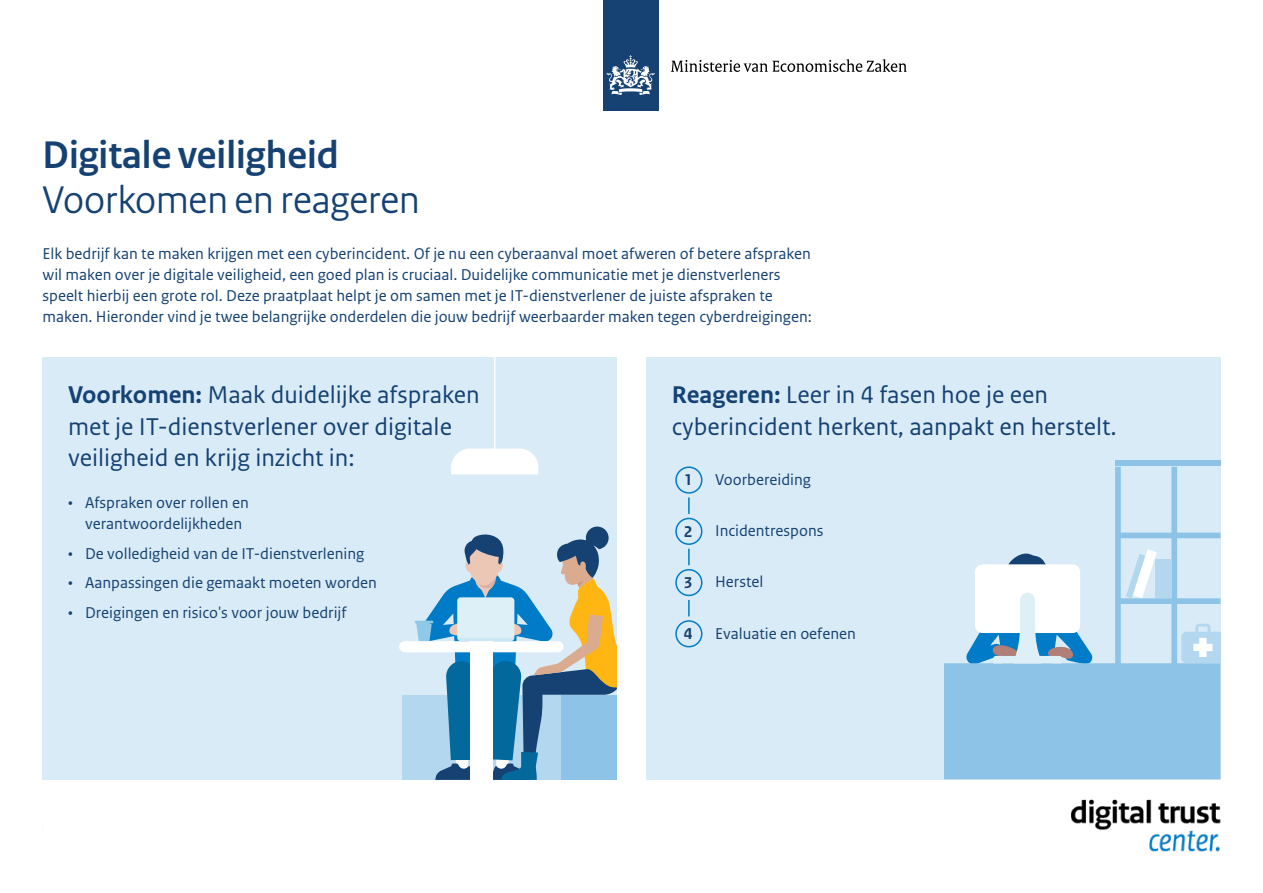
<style>
.page{position:relative;width:1263px;height:893px;background:#fff}
.page>*{position:absolute;margin:0;border:0;box-sizing:border-box;transform-origin:0 0}
.t1{font:40.5px/44.5px "Rijksoverheid Sans Heading";color:#154273}
.H2_1{font:25.5px/31.5px "Rijksoverheid Sans Text";color:#154273}
.Body{font:16.5px/21px "Rijksoverheid Sans Text";color:#154273}
.Body-2{font:700 16.5px "Rijksoverheid Sans Text";color:#154273}
.s1{font-weight:700}
</style>
<div class="page">
<div style="left:43px;top:357px;width:574px;height:422px;background:#d9ebf7"></div>
<div style="left:402px;top:695px;width:159px;height:84px;background:#b2d7ee"></div>
<div style="left:399px;top:641px;width:164px;height:11px;background:#fff;border-radius:6px"></div>
<svg style="left:451px;top:357px;width:87px;height:117px"></svg>
<svg style="left:415px;top:527px;width:202px;height:252px"></svg>
<div style="left:646px;top:357px;width:574px;height:422px;background:#d9ebf7"></div>
<svg style="left:944px;top:467px;width:276px;height:312px"></svg>
<svg style="left:1126px;top:549px;width:31px;height:49px"></svg>
<div style="left:1155px;top:559px;width:16px;height:39px;background:#b2d7ee"></div>
<svg style="left:1181px;top:624px;width:39px;height:39px"></svg>
<svg style="left:964px;top:550px;width:130px;height:163px"></svg>
<svg style="left:688px;top:549px;width:2px;height:16px"></svg>
<svg style="left:688px;top:497px;width:2px;height:17px"></svg>
<svg style="left:688px;top:600px;width:2px;height:16px"></svg>
<div style="left:1115px;top:460px;width:105px;height:6px;background:#8cc3e6"></div>
<img style="left:1071px;top:799px;width:150px;height:53px">
<div style="left:603px;top:0;width:55px;height:111px;background:#154273"></div>
<svg style="left:607px;top:55px;width:48px;height:40px"></svg>
<svg style="left:671px;top:59px;width:236px;height:13px"></svg>
<div style="left:675px;top:518px;width:27px;height:27px;border:1px solid #007bc7;border-radius:50%"></div>
<div style="left:675px;top:569px;width:27px;height:27px;border:1px solid #007bc7;border-radius:50%"></div>
<div style="left:675px;top:620px;width:27px;height:27px;border:1px solid #007bc7;border-radius:50%"></div>
<div style="left:675px;top:466px;width:27px;height:28px;border:1px solid #007bc7;border-radius:50%"></div>
<h1 class="t1" style="left:43px;top:133px;width:379px"><span class="s1">Digitale veiligheid<br></span>Voorkomen en reageren</h1>
<p class="Body" style="left:43px;top:243px;width:771px">Elk bedrijf kan te maken krijgen met een cyberincident. Of je nu een cyberaanval moet afweren of betere afspraken wil maken over je digitale veiligheid, een goed plan is cruciaal. Duidelijke communicatie met je dienstverleners speelt hierbij een grote rol. Deze praatplaat helpt je om samen met je IT-dienstverlener de juiste afspraken te maken. Hieronder vind je twee belangrijke onderdelen die jouw bedrijf weerbaarder maken tegen cyberdreigingen:</p>
<h2 class="H2_1" style="left:68px;top:380px;width:413px"><span class="s1">Voorkomen:</span> Maak duidelijke afspraken met je IT-dienstverlener over digitale veiligheid en krijg inzicht in:</h2>
<p class="Body" style="left:85px;top:493px;width:165px;text-indent:-17px">• Afspraken over rollen en verantwoordelijkheden</p>
<p class="Body" style="left:68px;top:543px;width:298px">• De volledigheid van de IT-dienstverlening</p>
<p class="Body" style="left:68px;top:573px;width:310px">• Aanpassingen die gemaakt moeten worden</p>
<p class="Body" style="left:68px;top:602px;width:280px">• Dreigingen en risico's voor jouw bedrijf</p>
<h2 class="H2_1" style="left:672px;top:380px;width:446px"><span class="s1">Reageren:</span> Leer in 4 fasen hoe je een cyberincident herkent, aanpakt en herstelt.</h2>
<p class="Body-2" style="left:685px;top:470px;width:8px">1</p>
<p class="Body" style="left:715px;top:469px;width:97px">Voorbereiding</p>
<p class="Body-2" style="left:684px;top:522px;width:10px">2</p>
<p class="Body" style="left:715px;top:521px;width:110px">Incidentrespons</p>
<p class="Body-2" style="left:684px;top:573px;width:10px">3</p>
<p class="Body" style="left:715px;top:572px;width:50px">Herstel</p>
<p class="Body-2" style="left:684px;top:624px;width:10px">4</p>
<p class="Body" style="left:715px;top:623px;width:142px">Evaluatie en oefenen</p>
</div>
